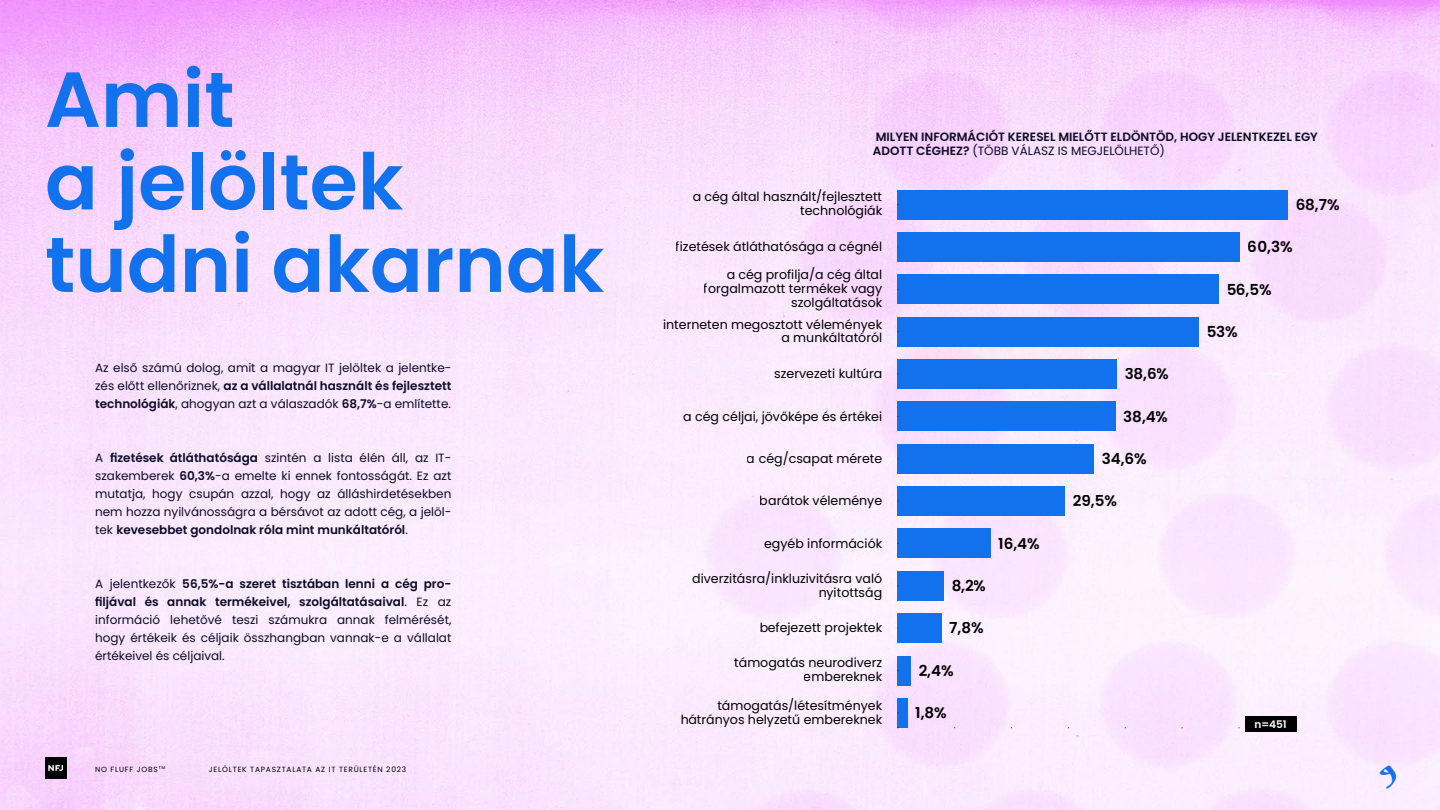
<style>
.page{position:relative;width:1440px;height:810px;background:#fff}
.page>*{position:absolute;margin:0;border:0;box-sizing:border-box;transform-origin:0 0}
.t1{font:600 78px/82.5px "Poppins";color:#1271ed}
.t2{font:35.25px "Subway New York SC";color:#1271ed}
.t3{font:600 15.15px "Poppins";color:#000}
.t4{font:12.6px/13.9px "Poppins";color:#000;text-align:right}
.t5{font:12px/18px "Poppins";color:#0b0b28;text-align:justify}
.t6{font:600 12px/14.4px "Poppins";color:#0b0b28}
.t7{font:600 10.5px "Poppins";color:#fff}
.t8{font:7.5px "Poppins";letter-spacing:.1em;color:#000}
.t9{font:4.35px "Poppins";color:#000}
.s1{font-weight:600}
.s2{font-weight:400}
</style>
<div class="page">
<img style="left:0;top:0;width:1440px;height:810px">
<div style="left:1245px;top:717px;width:51px;height:15px;background:#000"></div>
<div style="left:897px;top:190px;width:391px;height:29px;background:#1271ed"></div>
<div style="left:897px;top:232px;width:343px;height:30px;background:#1271ed"></div>
<div style="left:897px;top:274px;width:322px;height:30px;background:#1271ed"></div>
<div style="left:897px;top:317px;width:302px;height:29px;background:#1271ed"></div>
<div style="left:897px;top:359px;width:220px;height:30px;background:#1271ed"></div>
<div style="left:897px;top:402px;width:219px;height:29px;background:#1271ed"></div>
<div style="left:897px;top:444px;width:197px;height:30px;background:#1271ed"></div>
<div style="left:897px;top:486px;width:168px;height:30px;background:#1271ed"></div>
<div style="left:897px;top:529px;width:94px;height:29px;background:#1271ed"></div>
<div style="left:897px;top:571px;width:47px;height:30px;background:#1271ed"></div>
<div style="left:897px;top:613px;width:45px;height:30px;background:#1271ed"></div>
<div style="left:897px;top:656px;width:14px;height:29px;background:#1271ed"></div>
<div style="left:897px;top:698px;width:11px;height:30px;background:#1271ed"></div>
<hr style="left:897px;top:728px;width:391px;height:1px;background:#333">
<hr style="left:897px;top:190px;width:1px;height:538px;background:#333">
<div style="left:45px;top:757px;width:21px;height:22px;background:#000"></div>
<svg style="left:48px;top:765px;width:15px;height:6px"></svg>
<h1 class="t1" style="left:45px;top:59px;width:561px">Amit<br>a jelöltek tudni akarnak</h1>
<p class="t5" style="left:95px;top:359px;width:358px">Az első számú dolog, amit a magyar IT jelöltek a jelentke&shy;zés előtt ellenőriznek, <span class="s1">az a vállalatnál használt és fejlesztett technológiák</span>, ahogyan azt a válaszadók <span class="s1">68,7%</span>-a említette.</p>
<p class="t5" style="left:95px;top:449px;width:358px">A <span class="s1">fizetések átláthatósága</span> szintén a lista élén áll, az IT&shy;szakemberek <span class="s1">60,3%</span>-a emelte ki ennek fontosságát. Ez azt mutatja, hogy csupán azzal, hogy az álláshirdetésekben nem hozza nyilvánosságra a bérsávot az adott cég, a jelöl&shy;tek <span class="s1">kevesebbet gondolnak róla mint munkáltatóról</span>.</p>
<p class="t5" style="left:95px;top:575px;width:358px">A jelentkezők <span class="s1">56,5%-a szeret tisztában lenni a cég pro&shy;filjával és annak termékeivel, szolgáltatásaival</span>. Ez az információ lehetővé teszi számukra annak felmérését, hogy értékeik és céljaik összhangban vannak-e a vállalat értékeivel és céljaival.</p>
<p class="t8" style="left:95px;top:765px;width:64px">NO FLUFF JOBS</p>
<p class="t8" style="left:209px;top:765px;width:199px">JELÖLTEK TAPASZTALATA AZ IT TERÜLETÉN 2023</p>
<p class="t9" style="left:159px;top:765px;width:8px">TM</p>
<p class="t6" style="left:873px;top:130px;width:446px">MILYEN INFORMÁCIÓT KERESEL MIELŐTT ELDÖNTÖD, HOGY JELENTKEZEL EGY<br>ADOTT CÉGHEZ? <span class="s2">(TÖBB VÁLASZ IS MEGJELÖLHETŐ)</span></p>
<p class="t4" style="left:693px;top:190px;width:191px">a cég által használt/fejlesztett technológiák</p>
<p class="t4" style="left:676px;top:240px;width:208px">fizetések átláthatósága a cégnél</p>
<p class="t4" style="left:704px;top:268px;width:180px">a cég profilja/a cég által forgalmazott termékek vagy szolgáltatások</p>
<p class="t4" style="left:663px;top:317px;width:221px">interneten megosztott vélemények a munkáltatóról</p>
<p class="t4" style="left:774px;top:367px;width:109px">szervezeti kultúra</p>
<p class="t4" style="left:683px;top:409px;width:200px">a cég céljai, jövőképe és értékei</p>
<p class="t4" style="left:747px;top:452px;width:137px">a cég/csapat mérete</p>
<p class="t4" style="left:760px;top:494px;width:124px">barátok véleménye</p>
<p class="t4" style="left:764px;top:536px;width:120px">egyéb információk</p>
<p class="t4" style="left:692px;top:571px;width:191px">diverzitásra/inkluzivitásra való nyitottság</p>
<p class="t4" style="left:759px;top:621px;width:125px">befejezett projektek</p>
<p class="t4" style="left:734px;top:656px;width:150px">támogatás neurodiverz embereknek</p>
<p class="t4" style="left:680px;top:698px;width:203px">támogatás/létesítmények hátrányos helyzetű embereknek</p>
<p class="t3" style="left:952px;top:577px;width:36px">8,2%</p>
<p class="t3" style="left:949px;top:619px;width:36px">7,8%</p>
<p class="t3" style="left:919px;top:662px;width:37px">2,4%</p>
<p class="t3" style="left:915px;top:704px;width:33px">1,8%</p>
<p class="t3" style="left:998px;top:535px;width:43px">16,4%</p>
<p class="t3" style="left:1124px;top:365px;width:46px">38,6%</p>
<p class="t3" style="left:1123px;top:408px;width:47px">38,4%</p>
<p class="t3" style="left:1102px;top:450px;width:47px">34,6%</p>
<p class="t3" style="left:1073px;top:492px;width:46px">29,5%</p>
<p class="t3" style="left:1296px;top:196px;width:46px">68,7%</p>
<p class="t3" style="left:1248px;top:238px;width:46px">60,3%</p>
<p class="t3" style="left:1226px;top:281px;width:47px">56,5%</p>
<p class="t3" style="left:1206px;top:323px;width:33px">53%</p>
<p class="t7" style="left:1255px;top:718px;width:34px">n=451</p>
<h2 class="t2" style="left:1382px;top:752px;width:15px">9</h2>
</div>
